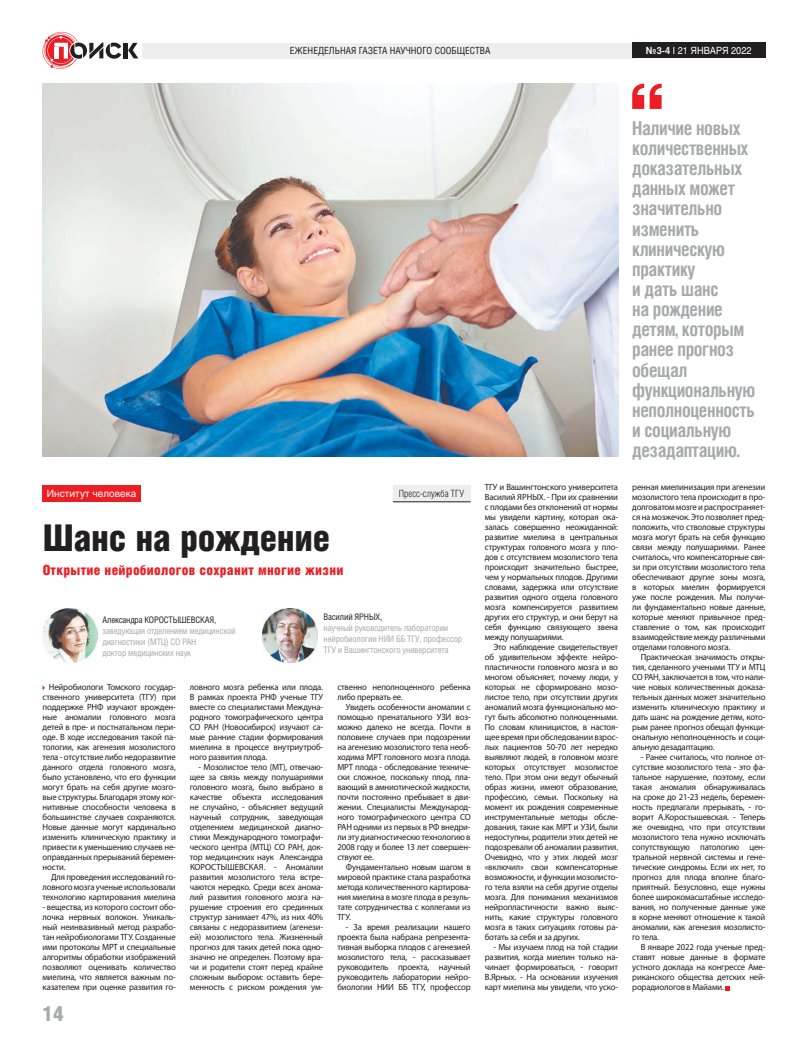
<style>
.page{position:relative;width:808px;height:1049px;background:#fff}
.page>*{position:absolute;margin:0;border:0;box-sizing:border-box;transform-origin:0 0}
.t1{font:37px "Helios Cond Black C";letter-spacing:-.01em;color:#231f20}
.t2{font:21.1px "Helios Cond Black C";color:#a8a9ad}
.t3{font:700 19.2px/20.2px "Helios Cond C";letter-spacing:-.02em;color:#a8a9ad;scale:.96 1}
.t4{font:14px "Helios Cond Black C";letter-spacing:.02em;color:#ee1d23}
.t5{font:10px "Helios C";color:#fff}
.t6{font:10px "Helios Cond Light C";color:#231f20}
.t7{font:9.8px "Helios Cond C";color:#231f20}
.t8{font:9.8px "Helios C";color:#fff;scale:.93 1}
.t9{font:9px/10px "Myriad Pro";letter-spacing:-.02em;color:#231f20;text-align:justify}
.t10{font:9px/11px "Helios Cond C";letter-spacing:-.02em;color:#a8a9ad}
.t11{font:9px "Helios Cond C";letter-spacing:-.02em;color:#231f20}
.s1{font-weight:700}
.s2{font-weight:700;color:#f2f3f4}
</style>
<div class="page">
<hr style="left:124px;top:43px;width:4px;height:15px;background:#231f20">
<svg style="left:128px;top:43px;width:10px;height:15px"></svg>
<svg style="left:43px;top:32px;width:78px;height:37px"></svg>
<div style="left:142px;top:43px;width:496px;height:16px;background:#eeeeef"></div>
<div style="left:632px;top:43px;width:133px;height:15px;background:#231f20"></div>
<svg style="left:632px;top:84px;width:30px;height:25px"></svg>
<svg style="left:725px;top:986px;width:5px;height:4px"></svg>
<div style="left:43px;top:486px;width:98px;height:16px;background:#ee1d23"></div>
<img style="left:43px;top:84px;width:575px;height:373px">
<img style="left:43px;top:609px;width:54px;height:54px">
<img style="left:263px;top:609px;width:54px;height:54px">
<div style="left:393px;top:486px;width:78px;height:16px;background:#eeeeef"></div>
<hr style="left:393px;top:501px;width:78px;height:1px;background:#231f20">
<p class="t7" style="left:290px;top:45px;width:202px">ЕЖЕНЕДЕЛЬНАЯ ГАЗЕТА НАУЧНОГО СООБЩЕСТВА</p>
<p class="t8" style="left:646px;top:44px;width:115px"><span class="s1">№</span><span class="s2">3-4</span> I 21 ЯНВАРЯ 2022</p>
<p class="t5" style="left:47px;top:487px;width:91px">Институт человека</p>
<h1 class="t1" style="left:43px;top:516px;width:289px">Шанс на рождение</h1>
<h3 class="t4" style="left:43px;top:562px;width:302px">Открытие нейробиологов сохранит многие жизни</h3>
<p class="t11" style="left:102px;top:615px;width:115px">Александра КОРОСТЫШЕВСКАЯ,</p>
<p class="t10" style="left:102px;top:625px;width:135px">заведующая отделением медицинской диагностики (МТЦ) СО РАН<br>доктор медицинских наук</p>
<p class="t6" style="left:399px;top:488px;width:67px">Пресс-служба ТГУ</p>
<p class="t11" style="left:324px;top:612px;width:60px">Василий ЯРНЫХ,</p>
<p class="t10" style="left:324px;top:622px;width:140px">научный руководитель лаборатории нейробиологии НИИ ББ ТГУ, профессор<br>ТГУ и Вашингтонского университета</p>
<p class="t9" style="left:43px;top:682px;width:135px;text-indent:6px">Нейробиологи Томского государ&shy;ственного университета (ТГУ) при поддержке РНФ изучают врожден&shy;ные аномалии головного мозга детей в пре- и постнатальном пери&shy;оде. В ходе исследования такой па&shy;тологии, как агенезия мозолистого тела - отсутствие либо недоразвитие данного отдела головного мозга, было установлено, что его функции могут брать на себя другие мозго&shy;вые структуры. Благодаря этому ког&shy;нитивные способности человека в большинстве случаев сохраняются.<br>Новые данные могут кардинально изменить клиническую практику и привести к уменьшению случаев не&shy;оправданных прерываний беремен&shy;ности.</p>
<p class="t9" style="left:43px;top:872px;width:135px;text-indent:9px">Для проведения исследований го&shy;ловного мозга ученые использовали технологию картирования миелина</p>
<p class="t9" style="left:43px;top:902px;width:135px">- вещества, из которого состоит обо&shy;лочка нервных волокон. Уникаль&shy;ный неинвазивный метод разрабо&shy;тан нейробиологами ТГУ. Созданные ими протоколы МРТ и специальные алгоритмы обработки изображений позволяют оценивать количество миелина, что является важным по&shy;казателем при оценке развития го-</p>
<h2 class="t2" style="left:43px;top:1001px;width:23px">14</h2>
<p class="t9" style="left:190px;top:682px;width:135px">ловного мозга ребенка или плода.<br>В рамках проекта РНФ ученые ТГУ вместе со специалистами Междуна&shy;родного томографического центра СО РАН (Новосибирск) изучают са&shy;мые ранние стадии формирования миелина в процессе внутриутроб&shy;ного развития плода.</p>
<p class="t9" style="left:190px;top:762px;width:135px;text-indent:9px">- Мозолистое тело (МТ), отвечаю&shy;щее за связь между полушариями головного мозга, было выбрано в качестве объекта исследования не случайно, - объясняет ведущий научный сотрудник, заведующая отделением медицинской диагно&shy;стики Международного томографи&shy;ческого центра (МТЦ) СО РАН, док&shy;тор медицинских наук Александра КОРОСТЫШЕВСКАЯ. - Аномалии развития мозолистого тела встре&shy;чаются нередко. Среди всех анома&shy;лий развития головного мозга на&shy;рушение строения его срединных структур занимает 47%, из них 40% связаны с недоразвитием (агенези&shy;ей) мозолистого тела. Жизненный прогноз для таких детей пока одно&shy;значно не определен. Поэтому вра&shy;чи и родители стоят перед крайне сложным выбором: оставить бере&shy;менность с риском рождения ум-</p>
<p class="t9" style="left:337px;top:682px;width:135px">ственно неполноценного ребенка либо прервать ее.</p>
<p class="t9" style="left:337px;top:702px;width:135px;text-indent:9px">Увидеть особенности аномалии с помощью пренатального УЗИ воз&shy;можно далеко не всегда. Почти в половине случаев при подозрении на агенезию мозолистого тела необ&shy;ходима МРТ головного мозга плода.<br>МРТ плода - обследование техниче&shy;ски сложное, поскольку плод, пла&shy;вающий в амниотической жидкости, почти постоянно пребывает в дви&shy;жении. Специалисты Международ&shy;ного томографического центра СО РАН одними из первых в РФ внедри&shy;ли эту диагностическю технологию в 2008 году и более 13 лет совершен&shy;ствуют ее.</p>
<p class="t9" style="left:337px;top:862px;width:135px;text-indent:9px">Фундаментально новым шагом в мировой практике стала разработка метода количественного картирова&shy;ния миелина в мозге плода в резуль&shy;тате сотрудничества с коллегами из ТГУ.</p>
<p class="t9" style="left:337px;top:922px;width:135px;text-indent:9px">- За время реализации нашего проекта была набрана репрезента&shy;тивная выборка плодов с агенезией мозолистого тела, - рассказывает руководитель проекта, научный руководитель лаборатории нейро&shy;биологии НИИ ББ ТГУ, профессор</p>
<p class="t9" style="left:485px;top:482px;width:135px">ТГУ и Вашингтонского университета Василий ЯРНЫХ. - При их сравнении с плодами без отклонений от нормы мы увидели картину, которая ока&shy;залась совершенно неожиданной: развитие миелина в центральных структурах головного мозга у пло&shy;дов с отсутствием мозолистого тела происходит значительно быстрее, чем у нормальных плодов. Другими словами, задержка или отсутствие развития одного отдела головного мозга компенсируется развитием других его структур, и они берут на себя функцию связующего звена между полушариями.</p>
<p class="t9" style="left:485px;top:642px;width:135px;text-indent:9px">Это наблюдение свидетельствует об удивительном эффекте нейро&shy;пластичности головного мозга и во многом объясняет, почему люди, у которых не сформировано мозо&shy;листое тело, при отсутствии других аномалий мозга функционально мо&shy;гут быть абсолютно полноценными.<br>По словам клиницистов, в настоя&shy;щее время при обследовании взрос&shy;лых пациентов 50-70 лет нередко выявляют людей, в головном мозге которых отсутствует мозолистое тело. При этом они ведут обычный образ жизни, имеют образование, профессию, семьи. Поскольку на момент их рождения современные инструментальные методы обсле&shy;дования, такие как МРТ и УЗИ, были недоступны, родители этих детей не подозревали об аномалии развития.<br>Очевидно, что у этих людей мозг «включил» свои компенсаторные возможности, и функции мозолисто&shy;го тела взяли на себя другие отделы мозга. Для понимания механизмов нейропластичности важно выяс&shy;нить, какие структуры головного мозга в таких ситуациях готовы ра&shy;ботать за себя и за других.</p>
<p class="t9" style="left:485px;top:942px;width:135px;text-indent:9px">- Мы изучаем плод на той стадии развития, когда миелин только на&shy;чинает формироваться, - говорит В.Ярных. - На основании изучения карт миелина мы увидели, что уско-</p>
<h3 class="t3" style="left:632px;top:117px;width:130px">Наличие новых количественных доказательных данных может значительно изменить клиническую практику<br>и дать шанс<br>на рождение детям, которым ранее прогноз обещал функциональную неполноценность и социальную дезадаптацию.</h3>
<p class="t9" style="left:632px;top:482px;width:135px">ренная миелинизация при агенезии мозолистого тела происходит в про&shy;долговатом мозге и распространяет&shy;ся на мозжечок. Это позволяет пред&shy;положить, что стволовые структуры мозга могут брать на себя функцию связи между полушариями. Ранее считалось, что компенсаторные свя&shy;зи при отсутствии мозолистого тела обеспечивают другие зоны мозга, в которых миелин формируется уже после рождения. Мы получи&shy;ли фундаментально новые данные, которые меняют привычное пред&shy;ставление о том, как происходит взаимодействие между различными отделами головного мозга.</p>
<p class="t9" style="left:632px;top:652px;width:135px;text-indent:9px">Практическая значимость откры&shy;тия, сделанного учеными ТГУ и МТЦ СО РАН, заключается в том, что нали&shy;чие новых количественных доказа&shy;тельных данных может значительно изменить клиническую практику и дать шанс на рождение детям, кото&shy;рым ранее прогноз обещал функци&shy;ональную неполноценность и соци&shy;альную дезадаптацию.</p>
<p class="t9" style="left:632px;top:752px;width:135px;text-indent:9px">- Ранее считалось, что полное от&shy;сутствие мозолистого тела - это фа&shy;тальное нарушение, поэтому, если такая аномалия обнаруживалась на сроке до 21-23 недель, беремен&shy;ность предлагали прерывать, - го&shy;ворит А.Коростышевская. - Теперь же очевидно, что при отсутствии мозолистого тела нужно исключать сопутствующую патологию цен&shy;тральной нервной системы и гене&shy;тические синдромы. Если их нет, то прогноз для плода вполне благо&shy;приятный. Безусловно, еще нужны более широкомасштабные исследо&shy;вания, но полученные данные уже в корне меняют отношение к такой аномалии, как агенезия мозолисто&shy;го тела.</p>
<p class="t9" style="left:632px;top:942px;width:135px;text-indent:9px">В январе 2022 года ученые пред&shy;ставят новые данные в формате устного доклада на конгрессе Аме&shy;риканского общества детских ней&shy;рорадиологов в Майами.</p>
</div>
